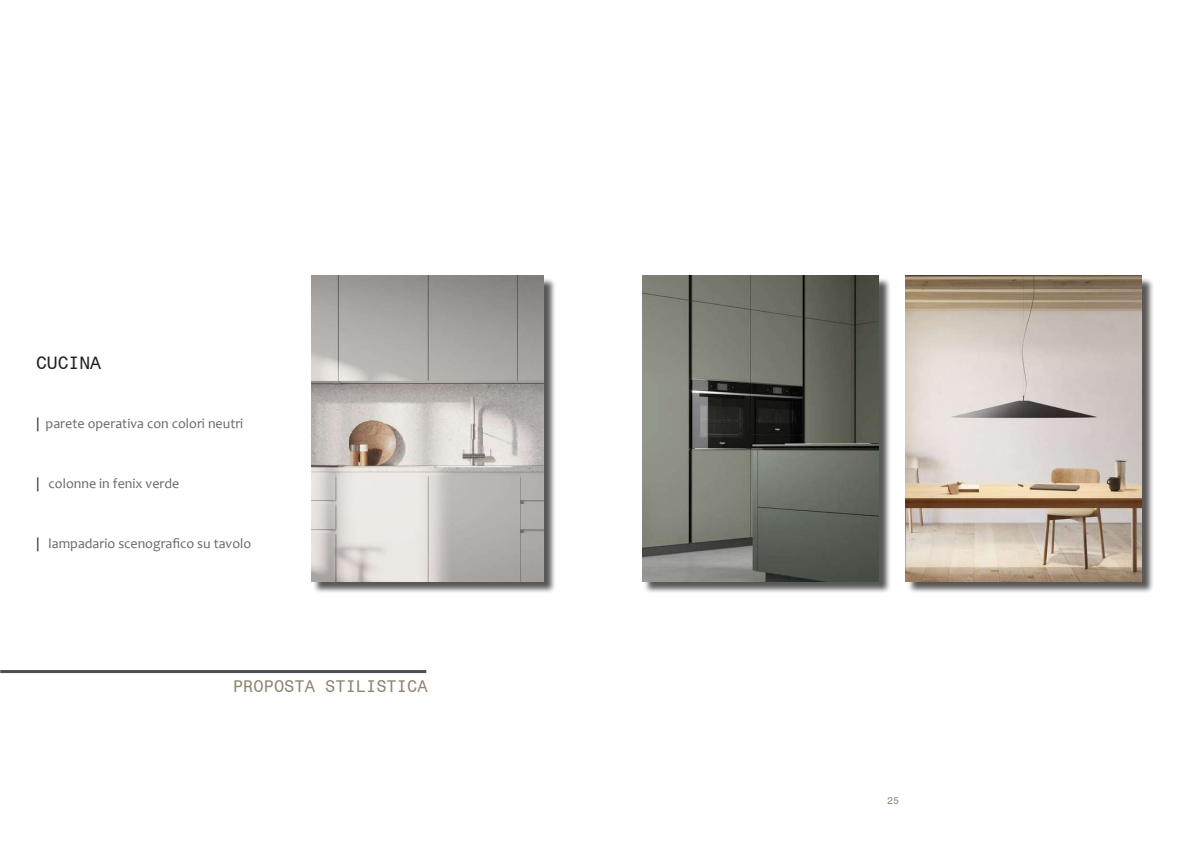
<style>
.page{position:relative;width:1191px;height:842px;background:#fff}
.page>*{position:absolute;margin:0;border:0;box-sizing:border-box;transform-origin:0 0}
.t1{font:18px "Monospace 821 BT";color:#231f20}
.t2{font:17px "Monospace 821 BT";color:#928373}
.t3{font:14px "Candara";color:#68686b}
.t4{font:10px "Monospace 821 BT";color:#928373}
.s1{color:#231f20}
</style>
<div class="page">
<hr style="left:0;top:670px;width:426px;height:3px;background:#4d4e56">
<div style="left:313px;top:277px;width:243px;height:317px;background:#231f20;opacity:.75"></div>
<img style="left:311px;top:276px;width:233px;height:305px">
<div style="left:644px;top:277px;width:247px;height:317px;background:#231f20;opacity:.75"></div>
<img style="left:642px;top:275px;width:236px;height:306px">
<div style="left:906px;top:277px;width:247px;height:317px;background:#231f20;opacity:.75"></div>
<img style="left:905px;top:275px;width:236px;height:306px">
<p class="t1" style="left:36px;top:352px;width:67px">CUCINA</p>
<p class="t3" style="left:36px;top:415px;width:209px"><span class="s1">|</span> parete operativa con colori neutri</p>
<p class="t3" style="left:36px;top:475px;width:145px"><span class="s1">|</span> colonne in fenix verde</p>
<p class="t3" style="left:36px;top:535px;width:217px"><span class="s1">|</span> lampadario scenografico su tavolo</p>
<p class="t2" style="left:233px;top:676px;width:196px">PROPOSTA STILISTICA</p>
<p class="t4" style="left:887px;top:794px;width:14px">25</p>
</div>
